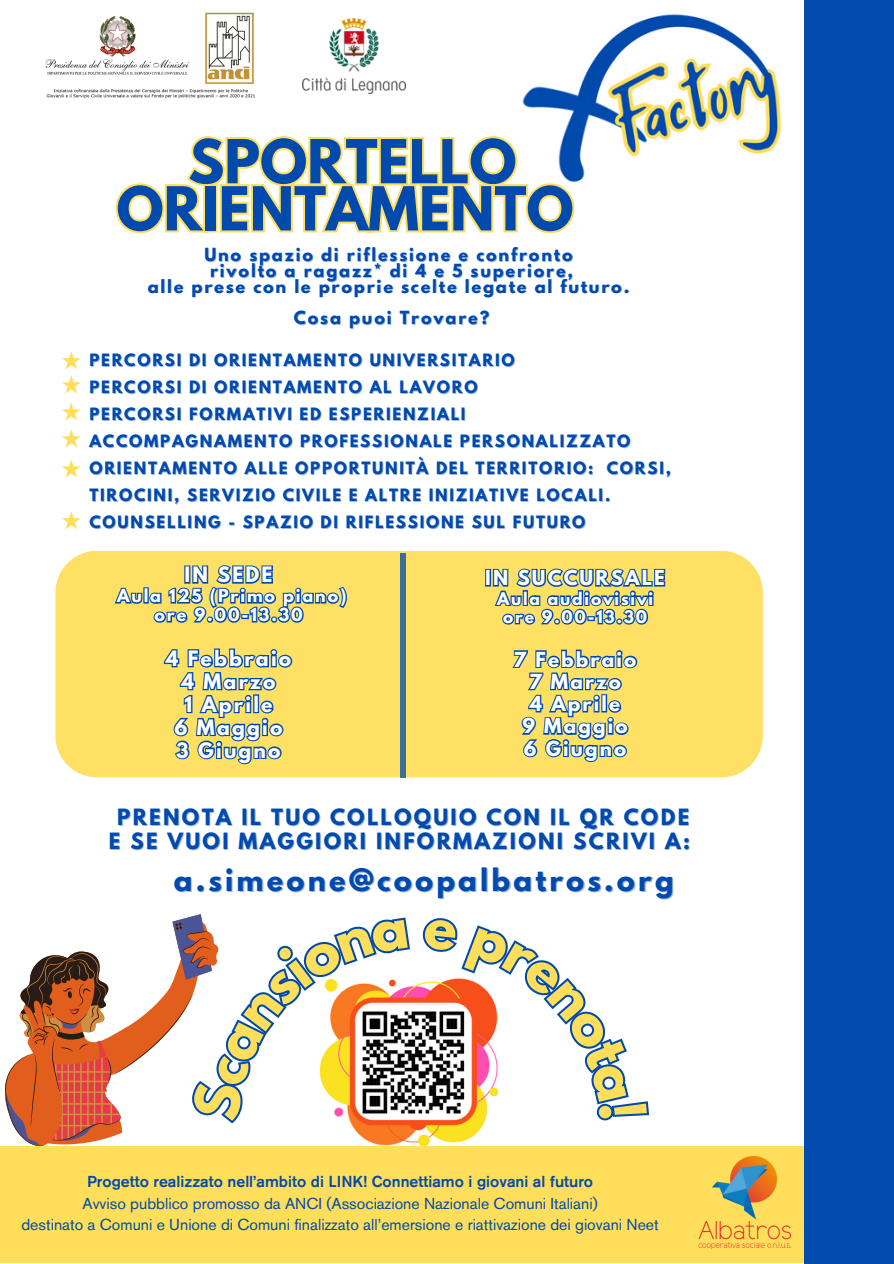
<style>
.page{position:relative;width:894px;height:1264px;background:#fff}
.page>*{position:absolute;margin:0;border:0;box-sizing:border-box;transform-origin:0 0}
.t1{font:700 53.7px/47.1px "League Spartan";color:#004aad;text-align:center}
.t2{font:700 27.45px "League Spartan";letter-spacing:.115em;color:#024aad}
.t3{font:700 19.95px/23.7px "League Spartan";letter-spacing:.115em;color:#024aad;text-align:center}
.t4{font:700 18.9px/23px "League Spartan";letter-spacing:.115em;color:#fff;text-align:center}
.t5{font:700 18.3px/22.2px "League Spartan";letter-spacing:.115em;color:#fff;text-align:center}
.t6{font:700 16.05px "League Spartan";letter-spacing:.115em;color:#024aad}
.t7{font:700 15.9px "League Spartan";letter-spacing:.115em;color:#fff}
.t8{font:15.75px "Akzidenz Grotesk Pro";color:#024aad}
.t9{font:500 15.75px "Akzidenz Grotesk Pro";color:#024aad}
.t10{font:700 15.45px/18.5px "League Spartan";letter-spacing:.115em;color:#fff;text-align:center}
.t11{font:700 15.15px "League Spartan";letter-spacing:.115em;color:#024aad}
.s1{color:rgb(0 74 173/.4)}
</style>
<div class="page">
<img style="left:353px;top:984px;width:131px;height:162px">
<div style="left:0;top:1146px;width:848px;height:117px;background:#fede5a"></div>
<img style="left:711px;top:1156px;width:66px;height:60px">
<img style="left:698px;top:1216px;width:94px;height:34px">
<img style="left:522px;top:14px;width:259px;height:168px">
<img style="left:45px;top:12px;width:210px;height:87px">
<img style="left:302px;top:19px;width:103px;height:74px">
<div style="left:804px;top:0;width:89px;height:1263px;background:#034bad"></div>
<svg style="left:62px;top:351px;width:19px;height:18px"></svg>
<svg style="left:62px;top:375px;width:19px;height:18px"></svg>
<svg style="left:62px;top:459px;width:19px;height:18px"></svg>
<svg style="left:62px;top:429px;width:19px;height:18px"></svg>
<svg style="left:62px;top:402px;width:19px;height:18px"></svg>
<div style="left:55px;top:551px;width:707px;height:226px;background:#fee065"></div>
<svg style="left:5px;top:922px;width:181px;height:223px"></svg>
<div style="left:400px;top:553px;width:6px;height:224px;background:#3d6e9b"></div>
<svg style="left:115px;top:134px;width:461px;height:100px"></svg>
<svg style="left:113px;top:563px;width:235px;height:62px;background:#acaf7b"></svg>
<svg style="left:162px;top:646px;width:132px;height:120px;background:#a7ad7d"></svg>
<svg style="left:483px;top:561px;width:183px;height:65px;background:#97a381"></svg>
<svg style="left:510px;top:648px;width:128px;height:116px;background:#a6ac7d"></svg>
<svg style="left:62px;top:511px;width:19px;height:18px"></svg>
<svg style="left:186px;top:914px;width:226px;height:213px"></svg>
<svg style="left:418px;top:918px;width:232px;height:206px"></svg>
<p class="t1" style="left:116px;top:145px;width:458px">SPORTELLO<br>ORIENTAMENTO</p>
<p class="t6" style="left:205px;top:247px;width:369px"><span class="s1">U</span>no spazio di riflessione e confronto</p>
<h1 class="t6" style="left:210px;top:262px;width:364px">rivolto a ragazz* di 4 e 5 superiore,</h1>
<p class="t6" style="left:148px;top:278px;width:483px">alle prese con le proprie scelte legate al futuro.</p>
<p class="t6" style="left:294px;top:310px;width:197px">Cosa puoi Trovare?</p>
<p class="t11" style="left:89px;top:352px;width:427px">PERCORSI DI ORIENTAMENTO UNIVERSITARIO</p>
<p class="t11" style="left:89px;top:379px;width:389px">PERCORSI DI ORIENTAMENTO AL LAVORO</p>
<p class="t11" style="left:90px;top:406px;width:377px"><span class="s1">P</span>ERCORSI FORMATIVI ED ESPERIENZIALI</p>
<p class="t11" style="left:89px;top:433px;width:542px">ACCOMPAGNAMENTO PROFESSIONALE PERSONALIZZATO</p>
<h5 class="t11" style="left:89px;top:460px;width:505px">ORIENTAMENTO ALLE OPPORTUNITÀ DEL TERRITORIO:</h5>
<p class="t11" style="left:606px;top:460px;width:66px">CORSI,</p>
<p class="t11" style="left:89px;top:487px;width:522px">TIROCINI, SERVIZIO CIVILE E ALTRE INIZIATIVE LOCALI.</p>
<h5 class="t11" style="left:89px;top:514px;width:497px">COUNSELLING - SPAZIO DI RIFLESSIONE SUL FUTURO</h5>
<p class="t4" style="left:184px;top:565px;width:90px">IN SEDE</p>
<p class="t7" style="left:117px;top:588px;width:231px">Aula 125 (Primo piano)</p>
<p class="t7" style="left:154px;top:607px;width:150px">ore 9.00-13.30</p>
<p class="t4" style="left:166px;top:649px;width:127px">4 Febbraio<br>4 Marzo<br>1 Aprile<br>6 Maggio<br>3 Giugno</p>
<p class="t5" style="left:485px;top:569px;width:181px">IN SUCCURSALE</p>
<p class="t10" style="left:497px;top:591px;width:158px">Aula audiovisivi ore 9.00-13.30</p>
<p class="t5" style="left:513px;top:650px;width:124px">7 Febbraio<br>7 Marzo<br>4 Aprile<br>9 Maggio<br>6 Giugno</p>
<h3 class="t3" style="left:109px;top:808px;width:582px">PRENOTA IL TUO COLLOQUIO CON IL QR CODE<br>E SE VUOI MAGGIORI INFORMAZIONI SCRIVI A:</h3>
<h2 class="t2" style="left:174px;top:866px;width:501px">a.simeone@coopalbatros.org</h2>
<h4 class="t9" style="left:87px;top:1175px;width:507px">Progetto realizzato nell’ambito di LINK! Connettiamo i giovani al futuro</h4>
<h3 class="t8" style="left:82px;top:1196px;width:516px">Avviso pubblico promosso da ANCI (Associazione Nazionale Comuni Italiani)</h3>
<h2 class="t8" style="left:21px;top:1218px;width:638px">destinato a Comuni e Unione di Comuni finalizzato all’emersione e riattivazione dei giovani Neet</h2>
</div>
